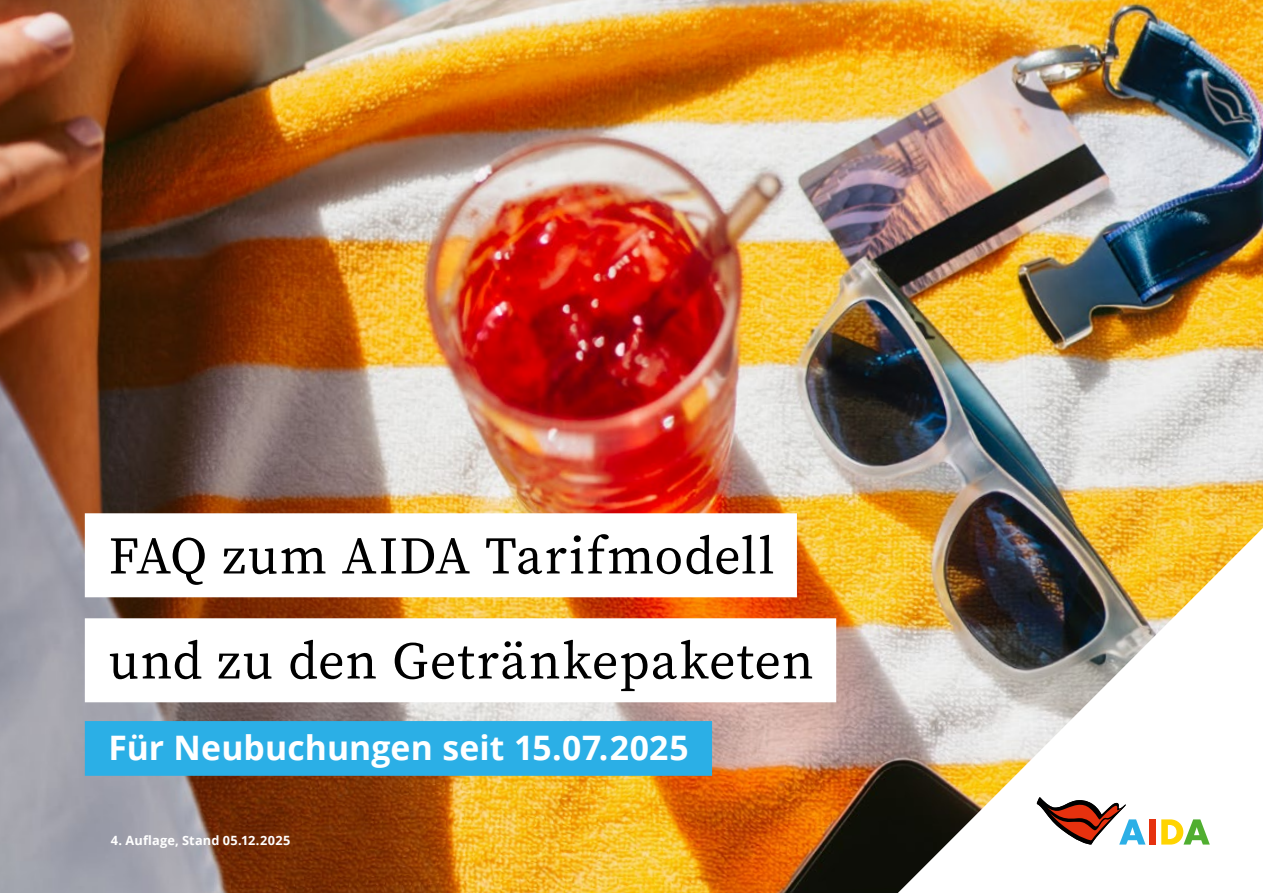
<style>
.page{position:relative;width:1263px;height:893px;background:#fff}
.page>*{position:absolute;margin:0;border:0;box-sizing:border-box;transform-origin:0 0}
.t1{font:52.5px/105px "Source Serif Variable";letter-spacing:.02em;color:#000}
.t2{font:700 33.75px "Open Sans";letter-spacing:.005em;color:#fff}
.t3{font:700 12.75px "Open Sans";letter-spacing:.015em;color:#fff}
</style>
<div class="page">
<img style="left:0;top:0;width:1263px;height:893px">
<img style="left:898px;top:528px;width:365px;height:365px">
<div style="left:1149px;top:819px;width:6px;height:25px;background:#e6310e"></div>
<svg style="left:1161px;top:819px;width:49px;height:25px"></svg>
<svg style="left:1037px;top:797px;width:108px;height:47px"></svg>
<div style="left:85px;top:513px;width:712px;height:84px;background:#fff"></div>
<div style="left:85px;top:618px;width:751px;height:84px;background:#fff"></div>
<div style="left:85px;top:721px;width:627px;height:55px;background:#2bafe6"></div>
<p class="t1" style="left:109px;top:503px;width:706px">FAQ zum AIDA Tarifmodell und zu den Getränkepaketen</p>
<p class="t2" style="left:109px;top:724px;width:581px">Für Neubuchungen seit 15.07.2025</p>
<p class="t3" style="left:111px;top:831px;width:181px">4. Auflage, Stand 05.12.2025</p>
</div>
